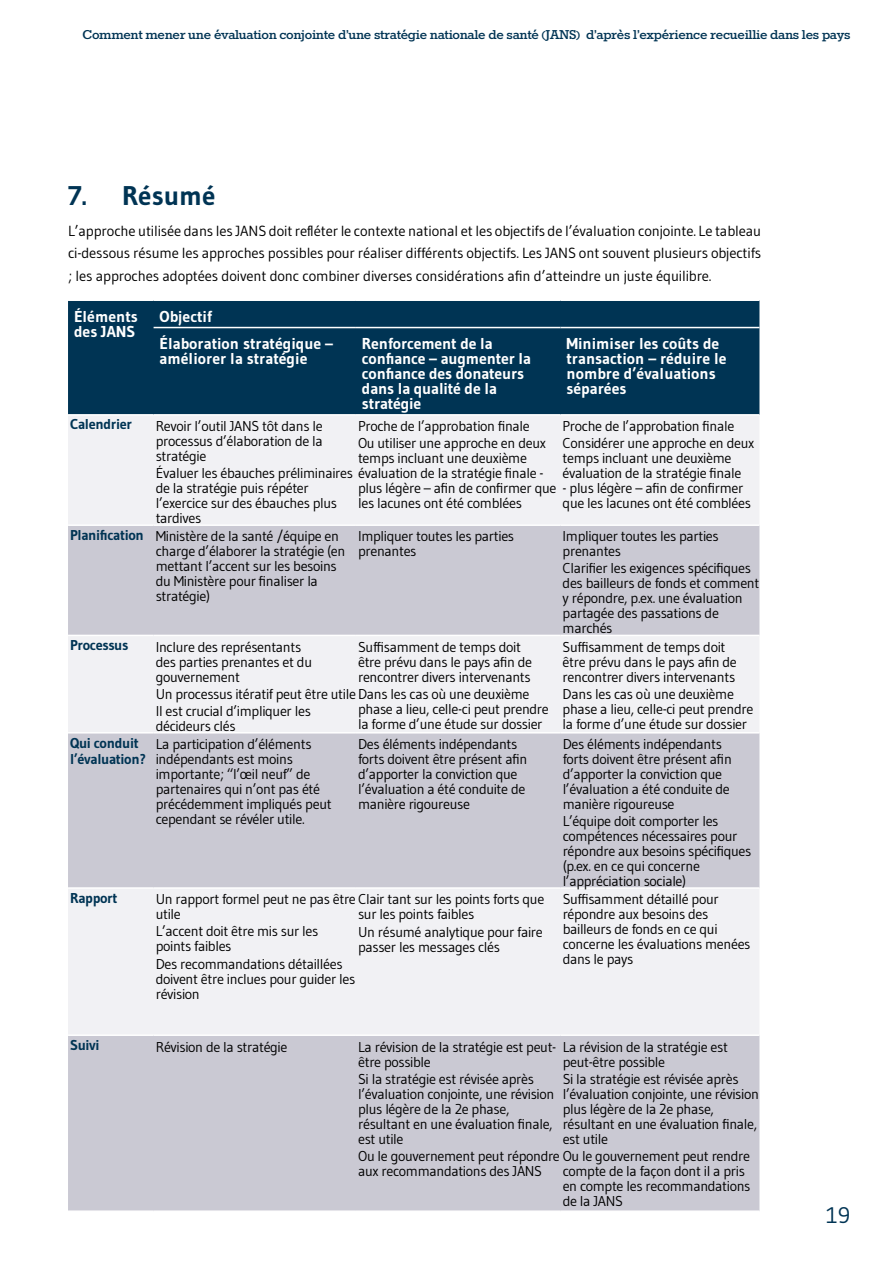
<style>
.page{position:relative;width:893px;height:1263px;background:#fff}
.page>*{position:absolute;margin:0;border:0;box-sizing:border-box;transform-origin:0 0}
.t1{font:700 27px "Gudea";color:#003454}
.t2{font:22.5px "Gudea";color:#003454}
.t3{font:700 15.75px/15px "Gudea";color:#fff}
.t4{font:700 15px "Rokkitt";letter-spacing:-.02em;color:#003454}
.t5{font:14.7px/22.5px "Gudea";letter-spacing:-.01em;color:#000;text-align:justify}
.t6{font:14.25px/15px "Gudea";letter-spacing:-.025em;color:#000}
.t7{font:700 14.25px/16.5px "Gudea";letter-spacing:-.025em;color:#003454}
.s1{font-weight:700;color:#003454}
</style>
<div class="page">
<div style="left:68px;top:301px;width:691px;height:113px;background:#003454"></div>
<div style="left:68px;top:416px;width:691px;height:108px;background:#f1f1f4"></div>
<svg style="left:68px;top:526px;width:691px;height:684px;fill:#cac9d3"></svg>
<hr style="left:154px;top:327px;width:202px;height:1px;background:#fff">
<hr style="left:356px;top:327px;width:204px;height:1px;background:#fff">
<hr style="left:560px;top:327px;width:199px;height:1px;background:#fff">
<hr style="left:68px;top:635px;width:86px;height:1px;background:#fff">
<hr style="left:154px;top:635px;width:202px;height:1px;background:#fff">
<hr style="left:356px;top:635px;width:204px;height:1px;background:#fff">
<hr style="left:560px;top:635px;width:199px;height:1px;background:#fff">
<hr style="left:68px;top:732px;width:86px;height:1px;background:#fff">
<hr style="left:154px;top:732px;width:202px;height:1px;background:#fff">
<hr style="left:356px;top:732px;width:204px;height:1px;background:#fff">
<hr style="left:560px;top:732px;width:199px;height:1px;background:#fff">
<hr style="left:68px;top:887px;width:86px;height:2px;background:#fff">
<hr style="left:154px;top:887px;width:202px;height:2px;background:#fff">
<hr style="left:356px;top:887px;width:204px;height:2px;background:#fff">
<hr style="left:560px;top:887px;width:199px;height:2px;background:#fff">
<hr style="left:68px;top:1034px;width:86px;height:2px;background:#fff">
<hr style="left:154px;top:1034px;width:202px;height:2px;background:#fff">
<hr style="left:356px;top:1034px;width:204px;height:2px;background:#fff">
<hr style="left:560px;top:1034px;width:199px;height:2px;background:#fff">
<p class="t4" style="left:83px;top:26px;width:769px">Comment mener une évaluation conjointe d’une stratégie nationale de santé (JANS) d’après l’expérience recueillie dans les pays</p>
<h1 class="t1" style="left:68px;top:179px;width:149px">7. Résumé</h1>
<p class="t5" style="left:68px;top:219px;width:695px">L’approche utilisée dans les JANS doit refléter le contexte national et les objectifs de l’évaluation conjointe. Le tableau ci-dessous résume les approches possibles pour réaliser différents objectifs. Les JANS ont souvent plusieurs objectifs ; les approches adoptées doivent donc combiner diverses considérations afin d’atteindre un juste équilibre.</p>
<p class="t3" style="left:74px;top:308px;width:65px">Éléments des JANS</p>
<p class="t3" style="left:160px;top:302px;width:175px;line-height:27.3px">Objectif<br>Élaboration stratégique –</p>
<p class="t3" style="left:160px;top:351px;width:149px">améliorer la stratégie</p>
<p class="t3" style="left:362px;top:336px;width:171px">Renforcement de la confiance – augmenter la confiance des donateurs dans la qualité de la stratégie</p>
<p class="t3" style="left:566px;top:336px;width:162px">Minimiser les coûts de transaction – réduire le nombre d’évaluations séparées</p>
<p class="t7" style="left:70px;top:416px;width:63px">Calendrier</p>
<p class="t6" style="left:156px;top:418px;width:169px;text-align:justify">Revoir l’outil JANS tôt dans le processus d’élaboration de la stratégie</p>
<p class="t6" style="left:156px;top:465px;width:389px">Évaluer les ébauches préliminaires évaluation de la stratégie finale - de la stratégie puis répéter<br>l’exercice sur des ébauches plus<br>tardives</p>
<p class="t6" style="left:358px;top:417px;width:189px;line-height:17.1px">Proche de l’approbation finale<br>Ou utiliser une approche en deux</p>
<p class="t6" style="left:358px;top:443px;width:387px;line-height:30px">temps incluant une deuxième<br>plus légère – afin de confirmer que - plus légère – afin de confirmer</p>
<p class="t6" style="left:358px;top:495px;width:165px">les lacunes ont été comblées</p>
<p class="t6" style="left:563px;top:417px;width:193px;line-height:17.1px">Proche de l’approbation finale<br>Considérer une approche en deux</p>
<p class="t6" style="left:563px;top:450px;width:180px">temps incluant une deuxième évaluation de la stratégie finale</p>
<p class="t6" style="left:563px;top:495px;width:190px">que les lacunes ont été comblées</p>
<p class="t6" style="left:156px;top:528px;width:191px;text-indent:-86px"><span class="s1">Planification</span> Ministère de la santé /équipe en charge d’élaborer la stratégie (en mettant l’accent sur les besoins du Ministère pour finaliser la stratégie)</p>
<p class="t6" style="left:358px;top:528px;width:158px">Impliquer toutes les parties prenantes</p>
<p class="t6" style="left:563px;top:528px;width:158px">Impliquer toutes les parties prenantes</p>
<p class="t6" style="left:563px;top:561px;width:198px">Clarifier les exigences spécifiques des bailleurs de fonds et comment y répondre, p.ex. une évaluation partagée des passations de marchés</p>
<p class="t7" style="left:70px;top:637px;width:60px">Processus</p>
<p class="t6" style="left:156px;top:639px;width:158px">Inclure des représentants des parties prenantes et du gouvernement</p>
<p class="t6" style="left:156px;top:685px;width:375px;line-height:17.1px">Un processus itératif peut être utile Dans les cas où une deuxième<br>Il est crucial d’impliquer les</p>
<p class="t6" style="left:156px;top:718px;width:81px">décideurs clés</p>
<p class="t6" style="left:358px;top:639px;width:176px">Suffisamment de temps doit être prévu dans le pays afin de rencontrer divers intervenants</p>
<p class="t6" style="left:358px;top:701px;width:192px">phase a lieu, celle-ci peut prendre la forme d’une étude sur dossier</p>
<p class="t6" style="left:563px;top:639px;width:176px">Suffisamment de temps doit être prévu dans le pays afin de rencontrer divers intervenants</p>
<p class="t6" style="left:563px;top:686px;width:192px">Dans les cas où une deuxième phase a lieu, celle-ci peut prendre la forme d’une étude sur dossier</p>
<p class="t7" style="left:70px;top:734px;width:77px">Qui conduit l’évaluation?</p>
<p class="t6" style="left:156px;top:736px;width:177px">La participation d’éléments indépendants est moins importante; “l’œil neuf” de partenaires qui n’ont pas été précédemment impliqués peut cependant se révéler utile.</p>
<p class="t6" style="left:358px;top:736px;width:171px">Des éléments indépendants forts doivent être présent afin d’apporter la conviction que l’évaluation a été conduite de manière rigoureuse</p>
<p class="t6" style="left:563px;top:736px;width:171px">Des éléments indépendants forts doivent être présent afin d’apporter la conviction que l’évaluation a été conduite de manière rigoureuse</p>
<p class="t6" style="left:563px;top:813px;width:190px">L’équipe doit comporter les compétences nécessaires pour répondre aux besoins spécifiques (p.ex. en ce qui concerne l’appréciation sociale)</p>
<p class="t7" style="left:70px;top:890px;width:49px">Rapport</p>
<p class="t6" style="left:156px;top:892px;width:390px">Un rapport formel peut ne pas être Clair tant sur les points forts que utile</p>
<p class="t6" style="left:156px;top:924px;width:164px">L’accent doit être mis sur les points faibles</p>
<p class="t6" style="left:156px;top:956px;width:201px">Des recommandations détaillées doivent être inclues pour guider les révision</p>
<p class="t6" style="left:358px;top:905px;width:186px;line-height:17.1px">sur les points faibles<br>Un résumé analytique pour faire</p>
<p class="t6" style="left:358px;top:939px;width:143px">passer les messages clés</p>
<p class="t6" style="left:563px;top:892px;width:189px">Suffisamment détaillé pour répondre aux besoins des bailleurs de fonds en ce qui concerne les évaluations menées dans le pays</p>
<p class="t7" style="left:70px;top:1037px;width:31px">Suivi</p>
<p class="t6" style="left:156px;top:1039px;width:133px">Révision de la stratégie</p>
<p class="t6" style="left:358px;top:1039px;width:371px">La révision de la stratégie est peut- La révision de la stratégie est être possible</p>
<p class="t6" style="left:358px;top:1071px;width:198px">Si la stratégie est révisée après l’évaluation conjointe, une révision plus légère de la 2e phase, résultant en une évaluation finale, est utile</p>
<p class="t6" style="left:358px;top:1148px;width:393px">Ou le gouvernement peut répondre Ou le gouvernement peut rendre aux recommandations des JANS</p>
<p class="t6" style="left:563px;top:1053px;width:177px;line-height:17.1px">peut-être possible<br>Si la stratégie est révisée après</p>
<p class="t6" style="left:563px;top:1086px;width:198px">l’évaluation conjointe, une révision plus légère de la 2e phase, résultant en une évaluation finale, est utile</p>
<p class="t6" style="left:563px;top:1163px;width:189px">compte de la façon dont il a pris en compte les recommandations de la JANS</p>
<h2 class="t2" style="left:826px;top:1201px;width:26px">19</h2>
</div>
